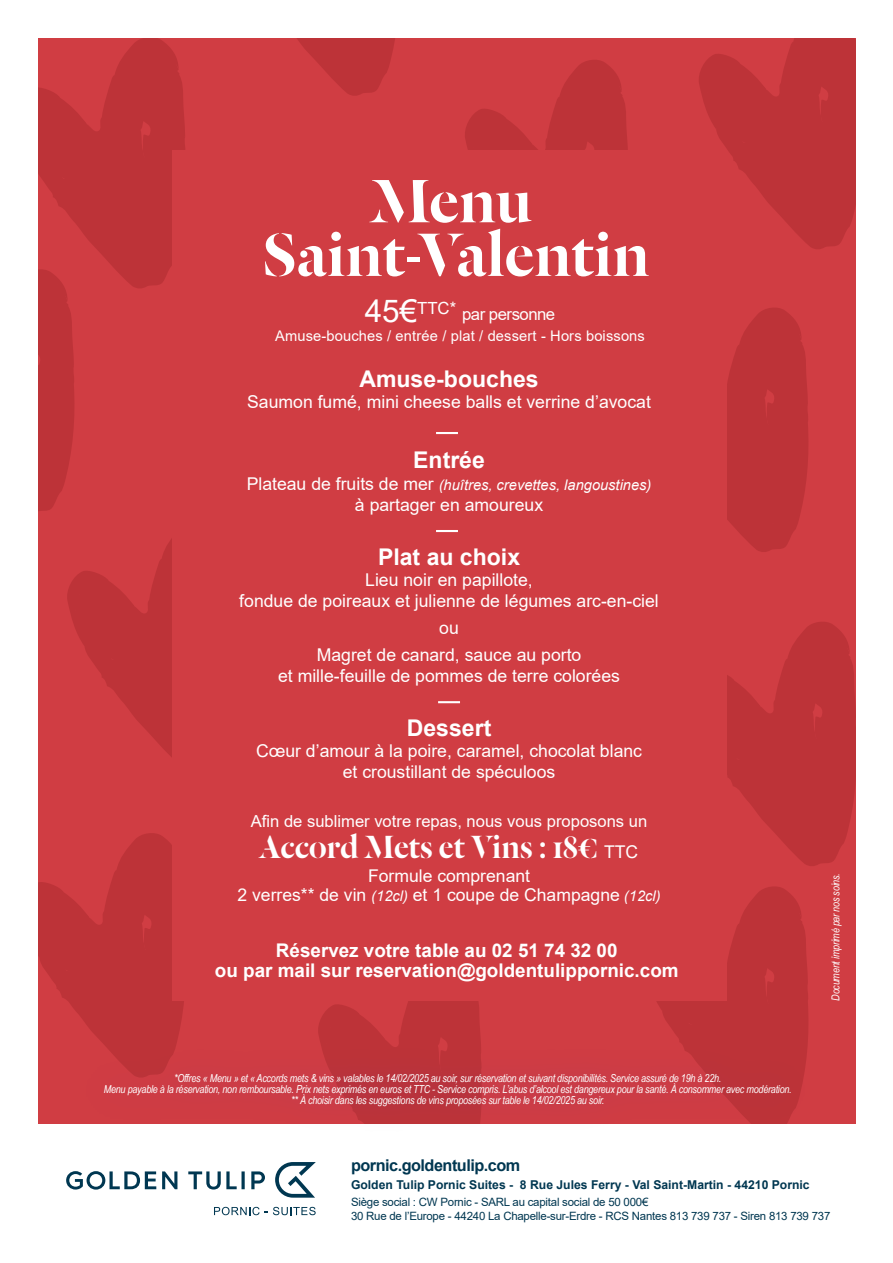
<style>
.page{position:relative;width:893px;height:1263px;background:#fff}
.page>*{position:absolute;margin:0;border:0;box-sizing:border-box;transform-origin:0 0}
.t1{font:500 67.05px "Dala Floda";color:#fff}
.t2{font:500 35.25px "Dala Floda";color:#fff;scale:.95 1}
.t3{font:700 23.1px "Arial";color:#fff}
.t4{font:700 18.9px "Arial";color:#fff}
.t5{font:17.7px/21.1px "Arial";color:#fff;text-align:center}
.t6{font:17.55px "Arial";color:#fff}
.t7{font:16.8px "Arial";letter-spacing:-.03em;color:#fff}
.t8{font:16.65px "Arial";color:#fff}
.t9{font:700 16.2px "Arial";letter-spacing:-.03em;color:#003751}
.t10{font:italic 14.7px "Arial";color:#fff}
.t11{font:14.7px "Arial";letter-spacing:.01em;color:#fff}
.t12{font:700 12.15px "Arial";color:#003751}
.t13{font:11.4px "Arial";letter-spacing:-.02em;color:#003751}
.t14{font:italic 10.95px/10.9px "Arial Narrow";letter-spacing:-.02em;color:#fff;text-align:center}
.s1{font-size:31.35px}
.s2{font-style:normal;font-size:17.7px}
.s3{font-family:"Arial";font-weight:400;font-size:17.55px}
.s4{font-style:italic;font-size:14.7px}
</style>
<div class="page">
<div style="left:37px;top:37px;width:821px;height:1094px;background:#d03d43"></div>
<svg style="left:240px;top:37px;width:161px;height:59px"></svg>
<svg style="left:465px;top:60px;width:163px;height:90px"></svg>
<svg style="left:697px;top:37px;width:160px;height:213px"></svg>
<svg style="left:727px;top:308px;width:81px;height:244px"></svg>
<svg style="left:727px;top:619px;width:130px;height:248px"></svg>
<svg style="left:656px;top:886px;width:152px;height:157px;background:#bf3439"></svg>
<svg style="left:37px;top:37px;width:195px;height:730px"></svg>
<div style="left:172px;top:150px;width:555px;height:851px;background:#d03d43"></div>
<div style="left:857px;top:0;width:36px;height:1179px;background:#fff"></div>
<div style="left:22px;top:1124px;width:848px;height:18px;background:#fff"></div>
<svg style="left:37px;top:831px;width:444px;height:367px"></svg>
<svg style="left:214px;top:1207px;width:102px;height:8px"></svg>
<hr style="left:438px;top:701px;width:22px;height:2px;background:#fff">
<hr style="left:436px;top:530px;width:22px;height:2px;background:#fff">
<hr style="left:436px;top:432px;width:22px;height:2px;background:#fff">
<div style="left:76px;top:1043px;width:740px;height:92px;background:#7d3c8b;opacity:.5"></div>
<p class="t1" style="left:370px;top:156px;width:163px">Menu</p>
<p class="t1" style="left:262px;top:210px;width:389px">Saint-Valentin</p>
<p class="t7" style="left:365px;top:302px;width:192px"><span class="s1">45€</span>TTC* par personne</p>
<p class="t11" style="left:275px;top:326px;width:371px">Amuse-bouches / entrée / plat / dessert - Hors boissons</p>
<p class="t3" style="left:359px;top:363px;width:181px">Amuse-bouches</p>
<p class="t5" style="left:247px;top:392px;width:405px">Saumon fumé, mini cheese balls et verrine d’avocat</p>
<p class="t3" style="left:413px;top:444px;width:73px">Entrée</p>
<p class="t10" style="left:247px;top:475px;width:406px"><span class="s2">Plateau de fruits de mer</span> (huîtres, crevettes, langoustines)</p>
<p class="t5" style="left:355px;top:494px;width:190px">à partager en amoureux</p>
<p class="t3" style="left:378px;top:541px;width:144px">Plat au choix</p>
<p class="t5" style="left:239px;top:569px;width:421px">Lieu noir en papillote,<br>fondue de poireaux et julienne de légumes arc-en-ciel</p>
<p class="t5" style="left:439px;top:617px;width:21px">ou</p>
<p class="t5" style="left:278px;top:644px;width:343px">Magret de canard, sauce au porto<br>et mille-feuille de pommes de terre colorées</p>
<p class="t3" style="left:407px;top:712px;width:86px">Dessert</p>
<p class="t5" style="left:256px;top:740px;width:388px">Cœur d’amour à la poire, caramel, chocolat blanc</p>
<p class="t5" style="left:343px;top:761px;width:214px">et croustillant de spéculoos</p>
<p class="t8" style="left:251px;top:810px;width:398px">Afin de sublimer votre repas, nous vous proposons un</p>
<p class="t2" style="left:260px;top:824px;width:400px">Accord Mets et Vins : 18€ <span class="s3">TTC</span></p>
<p class="t6" style="left:368px;top:864px;width:164px">Formule comprenant</p>
<p class="t6" style="left:238px;top:882px;width:425px">2 verres** de vin <span class="s4">(12cl)</span> et 1 coupe de Champagne <span class="s4">(12cl)</span></p>
<p class="t4" style="left:276px;top:937px;width:343px">Réservez votre table au 02 51 74 32 00</p>
<p class="t4" style="left:215px;top:957px;width:465px">ou par mail sur reservation@goldentulippornic.com</p>
<p class="t14" style="left:104px;top:1072px;width:689px">*Offres « Menu » et «Accords mets &amp; vins » valables le 14/02/2025 au soir, sur réservation et suivant disponibilités. Service assuré de 19h à 22h.<br>Menu payable à la réservation, non remboursable. Prix nets exprimés en euros et TTC - Service compris. L’abus d’alcool est dangereux pour la santé. À consommer avec modération.</p>
<p class="t14" style="left:291px;top:1094px;width:315px">** À choisir dans les suggestions de vins proposées sur table le 14/02/2025 au soir.</p>
<p class="t14" style="left:830px;top:1001px;width:129px;rotate:-90deg">Document imprimé par nos soins.</p>
<p class="t9" style="left:351px;top:1154px;width:171px">pornic.goldentulip.com</p>
<p class="t12" style="left:351px;top:1176px;width:460px">Golden Tulip Pornic Suites - 8 Rue Jules Ferry - Val Saint-Martin - 44210 Pornic</p>
<p class="t13" style="left:351px;top:1194px;width:299px">Siège social : CW Pornic - SARL au capital social de 50 000€</p>
<p class="t13" style="left:351px;top:1208px;width:481px">30 Rue de l’Europe - 44240 La Chapelle-sur-Erdre - RCS Nantes 813 739 737 - Siren 813 739 737</p>
</div>
